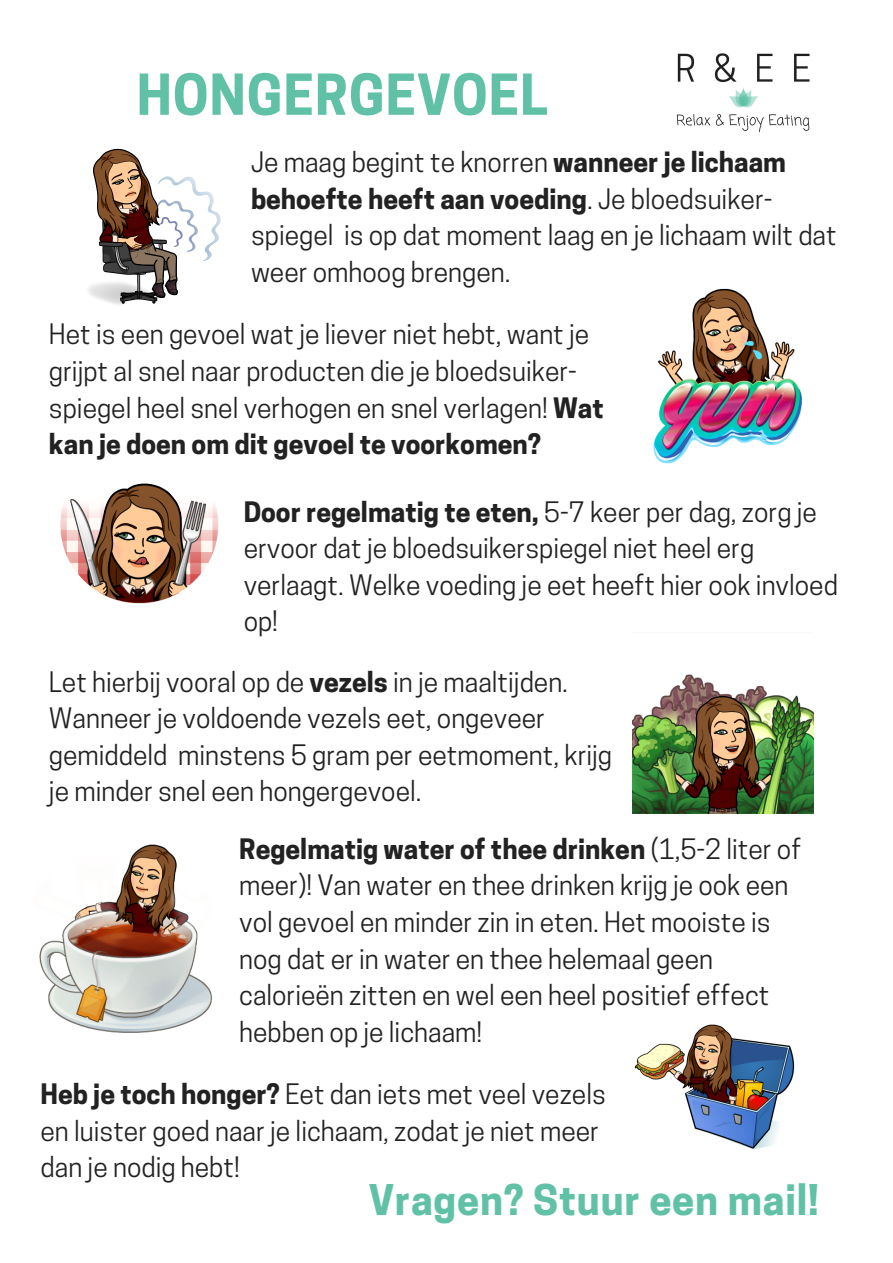
<style>
.page{position:relative;width:893px;height:1263px;background:#fff}
.page>*{position:absolute;margin:0;border:0;box-sizing:border-box;transform-origin:0 0}
.t1{font:700 52.95px "Cooper Hewitt";letter-spacing:.02em;color:#61c1a7}
.t2{font:700 39.75px "Cooper Hewitt";letter-spacing:.02em;color:#61c1a7}
.t3{font:26.47px/36.6px "Cooper Hewitt";color:#222}
.s1{font-weight:700}
</style>
<div class="page">
<img style="left:653px;top:288px;width:150px;height:176px">
<img style="left:676px;top:53px;width:134px;height:79px">
<img style="left:88px;top:148px;width:133px;height:157px">
<img style="left:60px;top:483px;width:159px;height:121px">
<img style="left:632px;top:674px;width:181px;height:139px">
<img style="left:39px;top:844px;width:174px;height:189px">
<img style="left:634px;top:1024px;width:161px;height:126px">
<h1 class="t1" style="left:137px;top:75px;width:413px">HONGERGEVOEL</h1>
<p class="t3" style="left:251px;top:147px;width:587px">Je maag begint te knorren <span class="s1">wanneer je lichaam behoefte heeft aan voeding</span>. Je bloedsuiker&shy;spiegel is op dat moment laag en je lichaam wilt dat weer omhoog brengen.</p>
<p class="t3" style="left:49px;top:319px;width:556px">Het is een gevoel wat je liever niet hebt, want je grijpt al snel naar producten die je bloedsuiker&shy;spiegel heel snel verhogen en snel verlagen! <span class="s1">Wat kan je doen om dit gevoel te voorkomen?</span></p>
<p class="t3" style="left:244px;top:497px;width:596px"><span class="s1">Door regelmatig te eten,</span> 5-7 keer per dag, zorg je ervoor dat je bloedsuikerspiegel niet heel erg verlaagt. Welke voeding je eet heeft hier ook invloed op!</p>
<p class="t3" style="left:49px;top:667px;width:565px">Let hierbij vooral op de <span class="s1">vezels</span> in je maaltijden.<br>Wanneer je voldoende vezels eet, ongeveer gemiddeld minstens 5 gram per eetmoment, krijg je minder snel een hongergevoel.</p>
<p class="t3" style="left:239px;top:834px;width:564px"><span class="s1">Regelmatig water of thee drinken</span> (1,5-2 liter of meer)! Van water en thee drinken krijg je ook een vol gevoel en minder zin in eten. Het mooiste is nog dat er in water en thee helemaal geen calorieën zitten en wel een heel positief effect hebben op je lichaam!</p>
<p class="t3" style="left:41px;top:1079px;width:567px"><span class="s1">Heb je toch honger?</span> Eet dan iets met veel vezels en luister goed naar je lichaam, zodat je niet meer dan je nodig hebt!</p>
<h2 class="t2" style="left:369px;top:1185px;width:451px">Vragen? Stuur een mail!</h2>
</div>
